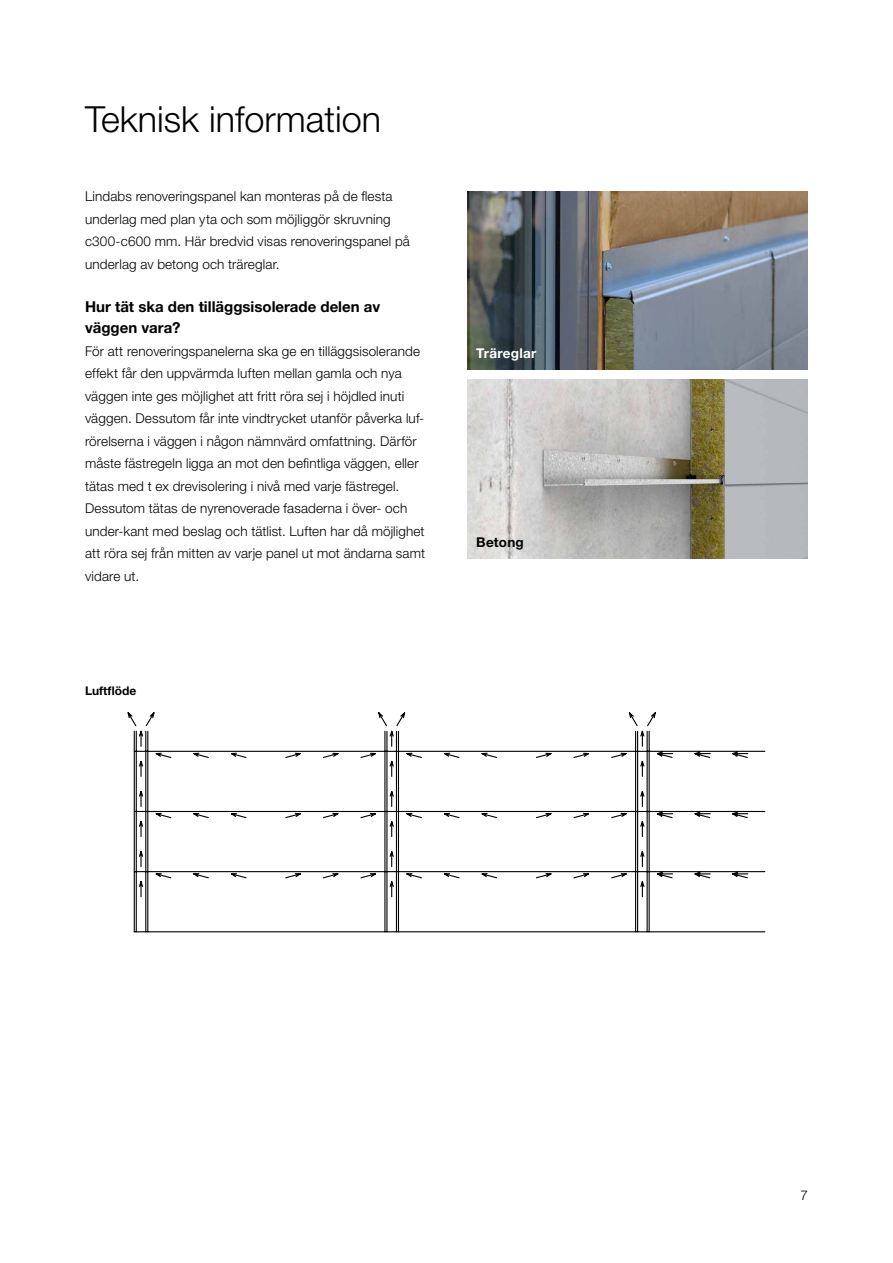
<style>
.page{position:relative;width:893px;height:1263px;background:#fff}
.page>*{position:absolute;margin:0;border:0;box-sizing:border-box;transform-origin:0 0}
.t1{font:300 36px "Helvetica Neue LT Pro";color:#000}
.t2{font:700 15px/21px "Helvetica Neue LT Pro";color:#000}
.t3{font:300 13.5px/22.5px "Helvetica Neue LT Pro";letter-spacing:.01em;color:#000}
.t4{font:700 13.5px "Helvetica Neue LT Pro";letter-spacing:.02em;color:#fff}
.t5{font:700 13.5px "Helvetica Neue LT Pro";letter-spacing:.015em;color:#000}
.t6{font:700 12px "Helvetica Neue LT Pro";color:#000}
</style>
<div class="page">
<img style="left:468px;top:191px;width:340px;height:179px">
<img style="left:468px;top:380px;width:340px;height:179px">
<svg style="left:128px;top:712px;width:637px;height:220px"></svg>
<svg style="left:405px;top:752px;width:344px;height:127px"></svg>
<h1 class="t1" style="left:85px;top:97px;width:298px">Teknisk information</h1>
<p class="t3" style="left:85px;top:185px;width:326px">Lindabs renoveringspanel kan monteras på de flesta underlag med plan yta och som möjliggör skruvning c300-c600 mm. Här bredvid visas renoveringspanel på underlag av betong och träreglar.</p>
<p class="t2" style="left:85px;top:296px;width:297px">Hur tät ska den tilläggsisolerade delen av väggen vara?</p>
<p class="t3" style="left:85px;top:339px;width:342px">För att renoveringspanelerna ska ge en tilläggsisolerande effekt får den uppvärmda luften mellan gamla och nya väggen inte ges möjlighet att fritt röra sej i höjdled inuti väggen. Dessutom får inte vindtrycket utanför påverka luf&shy;rörelserna i väggen i någon nämnvärd omfattning. Därför måste fästregeln ligga an mot den befintliga väggen, eller tätas med t ex drevisolering i nivå med varje fästregel.<br>Dessutom tätas de nyrenoverade fasaderna i över- och under-kant med beslag och tätlist. Luften har då möjlighet att röra sej från mitten av varje panel ut mot ändarna samt vidare ut.</p>
<p class="t4" style="left:476px;top:345px;width:62px">Träreglar</p>
<p class="t5" style="left:476px;top:534px;width:49px">Betong</p>
<p class="t6" style="left:85px;top:683px;width:53px">Luftflöde</p>
<p class="t3" style="left:800px;top:1184px;width:9px">7</p>
</div>
